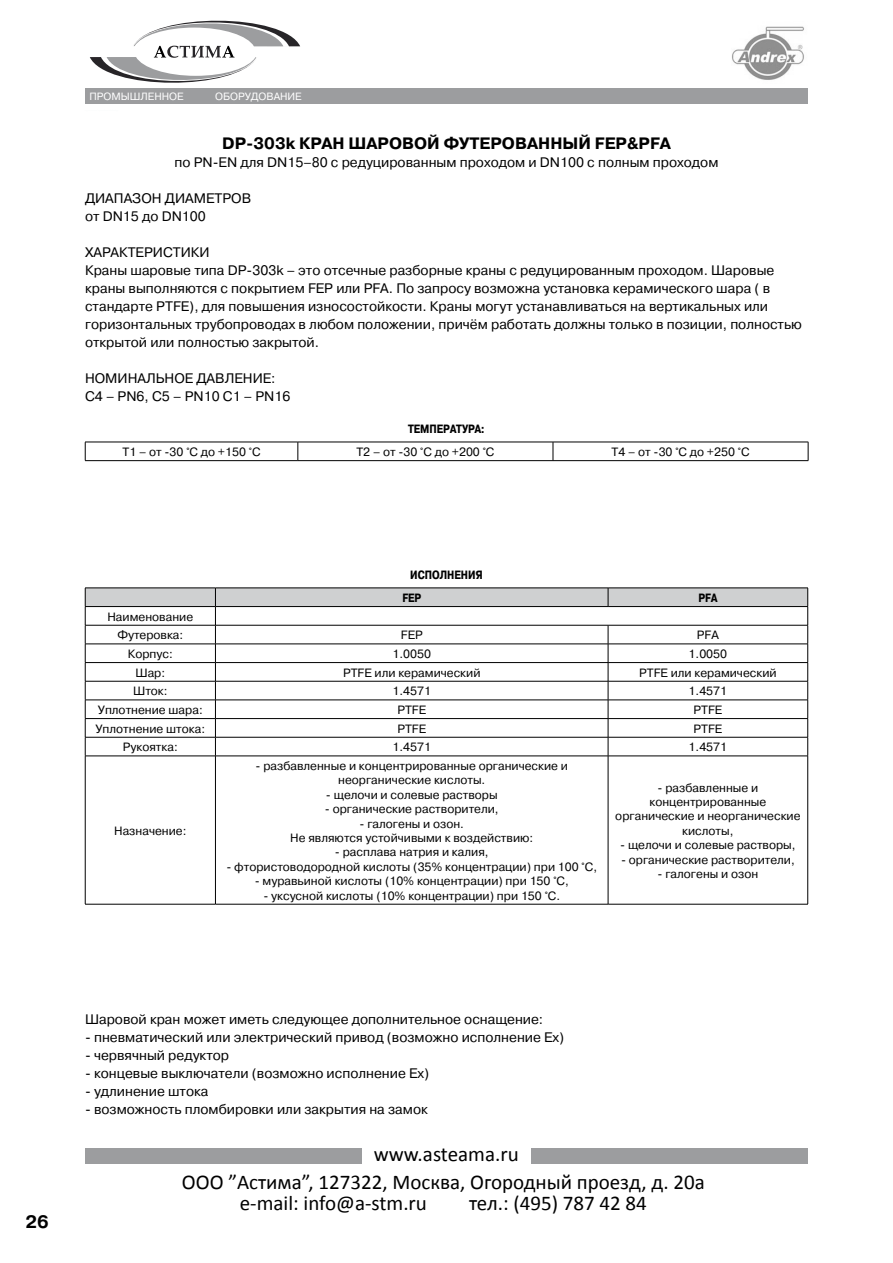
<style>
.page{position:relative;width:893px;height:1263px;background:#fff}
.page>*{position:absolute;margin:0;border:0;box-sizing:border-box;transform-origin:0 0}
.t1{font:21px/27.5px "Calibri";color:#000;text-align:center}
.t2{font:700 18px "Pragmatica C";color:#000}
.izdelie{font:700 16.5px "Pragmatica C";color:#000}
.text{font:13.8px/18px "Pragmatica C";color:#000}
.table_cell{font:12px/14.4px "Pragmatica C";color:#000;text-align:center}
.table_head{font:700 12px "Pragmatica Cond C";color:#000}
.t3{font:10.5px "Pragmatica C";color:#fff}
</style>
<div class="page">
<div style="left:85px;top:89px;width:723px;height:15px;background:#9c9d9f"></div>
<div style="left:85px;top:1148px;width:276px;height:16px;background:#9c9d9f"></div>
<div style="left:531px;top:1148px;width:277px;height:16px;background:#9c9d9f"></div>
<svg style="left:90px;top:20px;width:210px;height:63px"></svg>
<img style="left:732px;top:26px;width:72px;height:54px">
<hr style="left:85px;top:442px;width:213px;height:1px;background:#000">
<svg style="left:85px;top:442px;width:1px;height:18px"></svg>
<hr style="left:298px;top:442px;width:255px;height:1px;background:#000">
<svg style="left:298px;top:442px;width:1px;height:18px"></svg>
<hr style="left:553px;top:442px;width:255px;height:1px;background:#000">
<svg style="left:553px;top:442px;width:1px;height:18px"></svg>
<svg style="left:808px;top:442px;width:1px;height:18px"></svg>
<hr style="left:85px;top:460px;width:213px;height:1px;background:#000">
<hr style="left:298px;top:460px;width:255px;height:1px;background:#000">
<hr style="left:553px;top:460px;width:255px;height:1px;background:#000">
<svg style="left:85px;top:588px;width:723px;height:168px"></svg>
<hr style="left:85px;top:756px;width:130px;height:1px;background:#000">
<hr style="left:85px;top:756px;width:1px;height:148px;background:#000">
<hr style="left:215px;top:756px;width:393px;height:1px;background:#000">
<hr style="left:215px;top:756px;width:1px;height:148px;background:#000">
<hr style="left:608px;top:756px;width:200px;height:1px;background:#000">
<hr style="left:608px;top:756px;width:1px;height:148px;background:#000">
<hr style="left:807px;top:756px;width:1px;height:148px;background:#000">
<hr style="left:85px;top:904px;width:130px;height:1px;background:#000">
<hr style="left:215px;top:904px;width:393px;height:1px;background:#000">
<hr style="left:608px;top:904px;width:200px;height:1px;background:#000">
<p class="t3" style="left:89px;top:91px;width:96px">ПРОМЫШЛЕННОЕ</p>
<p class="t3" style="left:215px;top:91px;width:88px">ОБОРУДОВАНИЕ</p>
<p class="izdelie" style="left:222px;top:134px;width:450px">DP-303k КРАН ШАРОВОЙ ФУТЕРОВАННЫЙ FEP&amp;PFA</p>
<p class="text" style="left:174px;top:153px;width:545px">по PN-EN для DN15–80 с редуцированным проходом и DN100 с полным проходом</p>
<p class="text" style="left:85px;top:189px;width:168px">ДИАПАЗОН ДИАМЕТРОВ</p>
<p class="text" style="left:85px;top:207px;width:122px">от DN15 до DN100</p>
<p class="text" style="left:85px;top:243px;width:126px">ХАРАКТЕРИСТИКИ</p>
<p class="text" style="left:85px;top:261px;width:718px">Краны шаровые типа DP-303k – это отсечные разборные краны с редуцированным проходом. Шаровые краны выполняются с покрытием FEP или PFA. По запросу возможна установка керамического шара ( в стандарте PTFE), для повышения износостойкости. Краны могут устанавливаться на вертикальных или горизонтальных трубопроводах в любом положении, причём работать должны только в позиции, полностью открытой или полностью закрытой.</p>
<p class="text" style="left:85px;top:369px;width:192px">НОМИНАЛЬНОЕ ДАВЛЕНИЕ:</p>
<p class="text" style="left:85px;top:387px;width:207px">C4 – PN6, C5 – PN10 C1 – PN16</p>
<p class="table_head" style="left:408px;top:422px;width:78px">ТЕМПЕРАТУРА:</p>
<p class="table_cell" style="left:122px;top:445px;width:140px">T1 – от -30 °C до +150 °C</p>
<p class="table_cell" style="left:356px;top:445px;width:140px">Т2 – от -30 °C до +200 °C</p>
<p class="table_cell" style="left:611px;top:445px;width:140px">T4 – от -30 °C до +250 °C</p>
<p class="table_head" style="left:410px;top:568px;width:74px">ИСПОЛНЕНИЯ</p>
<p class="table_head" style="left:402px;top:591px;width:20px">FEP</p>
<p class="table_head" style="left:699px;top:591px;width:20px">PFA</p>
<p class="table_cell" style="left:107px;top:609px;width:87px">Наименование</p>
<p class="table_cell" style="left:117px;top:628px;width:67px">Футеровка:</p>
<p class="table_cell" style="left:401px;top:628px;width:23px">FEP</p>
<p class="table_cell" style="left:697px;top:628px;width:23px">PFA</p>
<p class="table_cell" style="left:128px;top:647px;width:46px">Корпус:</p>
<p class="table_cell" style="left:392px;top:647px;width:40px">1.0050</p>
<p class="table_cell" style="left:689px;top:647px;width:40px">1.0050</p>
<p class="table_cell" style="left:135px;top:665px;width:31px">Шар:</p>
<p class="table_cell" style="left:343px;top:665px;width:139px">PTFE или керамический</p>
<p class="table_cell" style="left:639px;top:665px;width:139px">PTFE или керамический</p>
<p class="table_cell" style="left:133px;top:684px;width:36px">Шток:</p>
<p class="table_cell" style="left:392px;top:684px;width:40px">1.4571</p>
<p class="table_cell" style="left:689px;top:684px;width:40px">1.4571</p>
<p class="table_cell" style="left:98px;top:703px;width:106px">Уплотнение шара:</p>
<p class="table_cell" style="left:397px;top:703px;width:30px">PTFE</p>
<p class="table_cell" style="left:693px;top:703px;width:30px">PTFE</p>
<p class="table_cell" style="left:96px;top:721px;width:111px">Уплотнение штока:</p>
<p class="table_cell" style="left:397px;top:721px;width:30px">PTFE</p>
<p class="table_cell" style="left:693px;top:721px;width:30px">PTFE</p>
<p class="table_cell" style="left:123px;top:740px;width:56px">Рукоятка:</p>
<p class="table_cell" style="left:392px;top:740px;width:40px">1.4571</p>
<p class="table_cell" style="left:689px;top:740px;width:40px">1.4571</p>
<p class="table_cell" style="left:114px;top:823px;width:74px">Назначение:</p>
<p class="table_cell" style="left:255px;top:759px;width:314px">- разбавленные и концентрированные органические и неорганические кислоты.</p>
<p class="table_cell" style="left:326px;top:787px;width:173px">- щелочи и солевые растворы</p>
<p class="table_cell" style="left:325px;top:802px;width:175px">- органические растворители,</p>
<p class="table_cell" style="left:359px;top:816px;width:106px">- галогены и озон.</p>
<p class="table_cell" style="left:290px;top:831px;width:244px">Не являются устойчивыми к воздействию:</p>
<p class="table_cell" style="left:335px;top:845px;width:155px">- расплава натрия и калия,</p>
<p class="table_cell" style="left:226px;top:859px;width:372px">- фтористоводородной кислоты (35% концентрации) при 100 °C,</p>
<p class="table_cell" style="left:255px;top:874px;width:316px">- муравьиной кислоты (10% концентрации) при 150 °C,</p>
<p class="table_cell" style="left:263px;top:888px;width:298px">- уксусной кислоты (10% концентрации) при 150 °C.</p>
<p class="table_cell" style="left:615px;top:780px;width:187px">- разбавленные и концентрированные органические и неорганические кислоты,</p>
<p class="table_cell" style="left:620px;top:838px;width:177px">- щелочи и солевые растворы,</p>
<p class="table_cell" style="left:621px;top:852px;width:175px">- органические растворители,</p>
<p class="table_cell" style="left:657px;top:867px;width:102px">- галогены и озон</p>
<h2 class="t2" style="left:26px;top:1212px;width:25px">26</h2>
<p class="text" style="left:85px;top:1010px;width:460px">Шаровой кран может иметь следующее дополнительное оснащение:</p>
<p class="text" style="left:85px;top:1028px;width:481px">- пневматический или электрический привод (возможно исполнение Ex)</p>
<p class="text" style="left:85px;top:1046px;width:146px">- червячный редуктор</p>
<p class="text" style="left:85px;top:1064px;width:346px">- концевые выключатели (возможно исполнение Ex)</p>
<p class="text" style="left:85px;top:1082px;width:125px">- удлинение штока</p>
<p class="text" style="left:85px;top:1100px;width:344px">- возможность пломбировки или закрытия на замок</p>
<h1 class="t1" style="left:182px;top:1139px;width:524px">www.asteama.ru<br>ООО ”Астима”, 127322, Москва, Огородный проезд, д. 20а</h1>
<h1 class="t1" style="left:240px;top:1188px;width:189px">e-mail: info@a-stm.ru</h1>
<h1 class="t1" style="left:469px;top:1188px;width:179px">тел.: (495) 787 42 84</h1>
</div>
